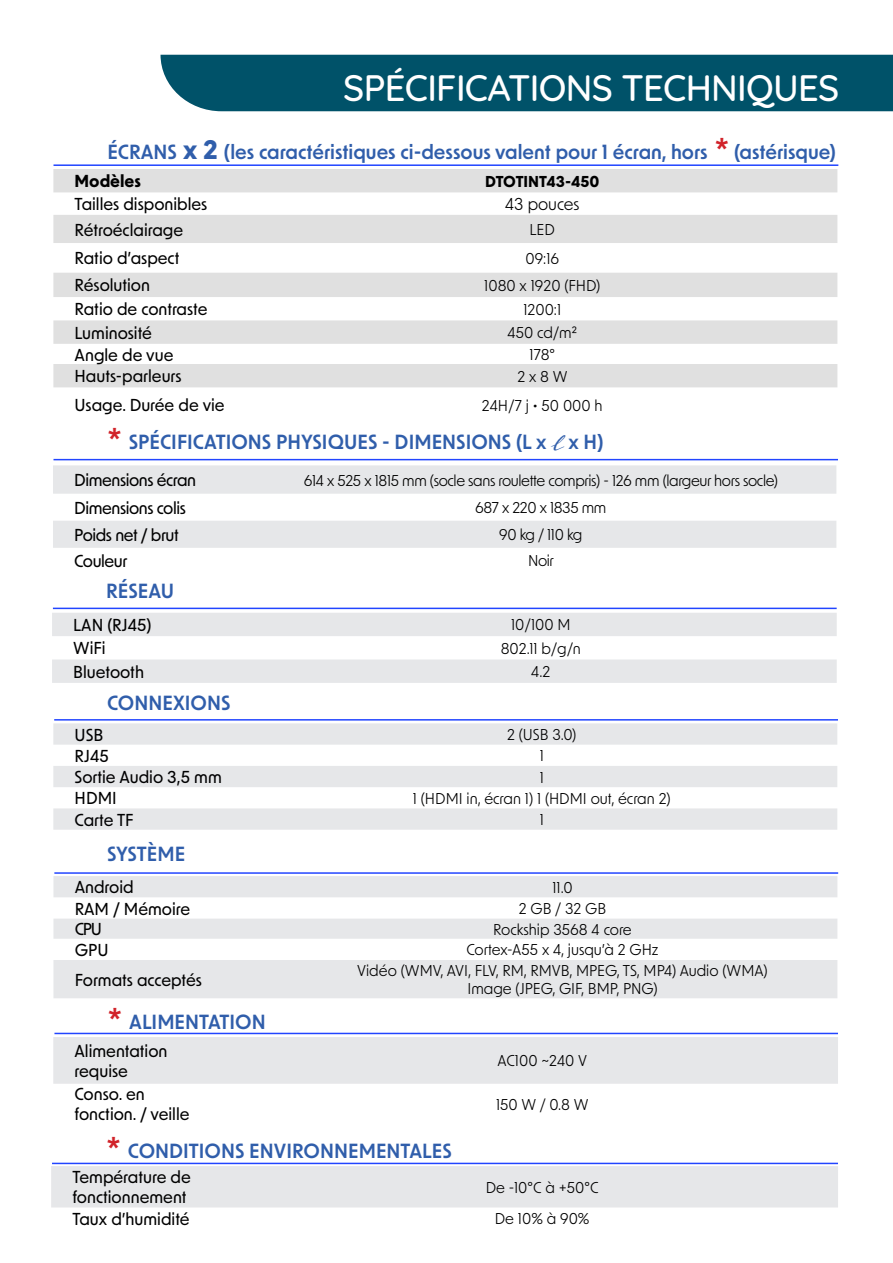
<style>
.page{position:relative;width:893px;height:1263px;background:#fff}
.page>*{position:absolute;margin:0;border:0;box-sizing:border-box;transform-origin:0 0}
.t1{font:500 37.5px "Quicksand";letter-spacing:-.02em;color:#fff}
.t2{font:600 19.5px "New Order";color:#305eab}
.t3{font:500 16.5px/19.8px "New Order";color:#000}
.t4{font:500 16.5px "New Order";letter-spacing:-.025em;color:#000}
.t5{font:500 16.5px "New Order";color:#000001}
.t6{font:16.5px "New Order";color:#000}
.t7{font:700 16.5px "New Order";color:#000}
.t8{font:15px/18px "New Order";letter-spacing:-.005em;color:#000;text-align:center}
.t9{font:15px "New Order";color:#000001}
.t10{font:15px "New Order";letter-spacing:-.025em;color:#000}
.t11{font:700 15px "New Order";color:#000}
.s1{font-weight:700;font-size:25.5px}
.s2{font-size:28.5px;color:#d1232a}
.s3{font-family:"Adorn Garland";font-weight:400;font-size:25.5px}
.s4{color:#000}
</style>
<div class="page">
<div style="left:161px;top:55px;width:732px;height:56px;background:#005269"></div>
<svg style="left:53px;top:169px;width:784px;height:218px;fill:#e0e0e0"></svg>
<hr style="left:53px;top:164px;width:785px;height:2px;background:#2245ff">
<svg style="left:52px;top:613px;width:785px;height:70px;fill:#e6e7e9"></svg>
<hr style="left:53px;top:608px;width:784px;height:1px;background:#2245ff">
<svg style="left:53px;top:876px;width:784px;height:122px;fill:#e6e7e9"></svg>
<svg style="left:53px;top:723px;width:784px;height:107px;fill:#e6e7e9"></svg>
<div style="left:53px;top:1037px;width:785px;height:47px;background:#e6e7e9"></div>
<div style="left:51px;top:1166px;width:787px;height:41px;background:#e6e7e9"></div>
<hr style="left:54px;top:872px;width:784px;height:2px;background:#2245ff">
<hr style="left:54px;top:719px;width:784px;height:2px;background:#2245ff">
<svg style="left:53px;top:465px;width:783px;height:83px;fill:#e6e7e9"></svg>
<hr style="left:54px;top:1033px;width:784px;height:1px;background:#2245ff">
<hr style="left:52px;top:1163px;width:786px;height:1px;background:#2245ff">
<hr style="left:54px;top:459px;width:784px;height:1px;background:#2245ff">
<p class="t1" style="left:343px;top:57px;width:497px">SPÉCIFICATIONS TECHNIQUES</p>
<p class="t2" style="left:107px;top:139px;width:730px">ÉCRANS <span class="s1">x 2</span> (les caractéristiques ci-dessous valent pour 1 écran, hors <span class="s2">*</span> (astérisque)</p>
<p class="t7" style="left:75px;top:171px;width:68px">Modèles</p>
<p class="t11" style="left:485px;top:171px;width:116px">DTOTINT43-450</p>
<p class="t3" style="left:75px;top:194px;width:134px">Tailles disponibles</p>
<p class="t6" style="left:505px;top:194px;width:76px">43 pouces</p>
<p class="t3" style="left:75px;top:219px;width:110px">Rétroéclairage</p>
<p class="t9" style="left:529px;top:220px;width:27px">LED</p>
<p class="t3" style="left:75px;top:248px;width:106px">Ratio d’aspect</p>
<p class="t9" style="left:525px;top:249px;width:35px">09:16</p>
<p class="t3" style="left:75px;top:275px;width:77px">Résolution</p>
<p class="t9" style="left:484px;top:276px;width:118px">1080 x 1920 (FHD)</p>
<p class="t3" style="left:75px;top:299px;width:134px">Ratio de contraste</p>
<p class="t9" style="left:523px;top:300px;width:39px">1200:1</p>
<p class="t3" style="left:75px;top:322px;width:79px">Luminosité</p>
<p class="t9" style="left:508px;top:323px;width:71px">450 cd/m²</p>
<p class="t3" style="left:75px;top:344px;width:100px">Angle de vue</p>
<p class="t9" style="left:529px;top:345px;width:27px">178°</p>
<p class="t3" style="left:75px;top:366px;width:108px">Hauts-parleurs</p>
<p class="t9" style="left:517px;top:366px;width:52px">2 x 8 W</p>
<p class="t3" style="left:75px;top:394px;width:151px">Usage. Durée de vie</p>
<p class="t8" style="left:482px;top:395px;width:122px">24H/7 j • 50 000 h</p>
<p class="t2" style="left:107px;top:430px;width:498px"><span class="s2">*</span> SPÉCIFICATIONS PHYSIQUES - DIMENSIONS (L x <span class="s3">l</span> x H)</p>
<p class="t4" style="left:74px;top:469px;width:123px">Dimensions écran</p>
<p class="t10" style="left:304px;top:470px;width:475px">614 x 525 x 1815 mm (socle sans roulette compris) - 126 mm (largeur hors socle)</p>
<p class="t4" style="left:74px;top:497px;width:113px">Dimensions colis</p>
<p class="t10" style="left:475px;top:498px;width:133px">687 x 220 x 1835 mm</p>
<p class="t4" style="left:74px;top:524px;width:106px">Poids net / brut</p>
<p class="t8" style="left:499px;top:525px;width:85px">90 kg / 110 kg</p>
<p class="t4" style="left:74px;top:550px;width:55px">Couleur</p>
<p class="t8" style="left:528px;top:551px;width:27px">Noir</p>
<p class="t2" style="left:106px;top:579px;width:70px">RÉSEAU</p>
<p class="t3" style="left:73px;top:614px;width:80px">LAN (RJ45)</p>
<p class="t8" style="left:511px;top:615px;width:61px">10/100 M</p>
<p class="t3" style="left:73px;top:638px;width:34px">WiFi</p>
<p class="t8" style="left:501px;top:639px;width:82px">802.11 b/g/n</p>
<p class="t3" style="left:73px;top:661px;width:72px">Bluetooth</p>
<p class="t8" style="left:531px;top:662px;width:21px">4.2</p>
<p class="t2" style="left:107px;top:690px;width:125px">CONNEXIONS</p>
<p class="t5" style="left:75px;top:724px;width:30px">USB</p>
<p class="t9" style="left:507px;top:725px;width:71px">2 (USB 3.0)</p>
<p class="t5" style="left:75px;top:745px;width:36px">RJ45</p>
<p class="t9" style="left:540px;top:746px;width:6px">1</p>
<p class="t5" style="left:75px;top:766px;width:149px">Sortie Audio 3,5 mm</p>
<p class="t8" style="left:540px;top:767px;width:6px">1</p>
<p class="t5" style="left:75px;top:788px;width:44px">HDMI</p>
<p class="t9" style="left:413px;top:789px;width:259px">1 (HDMI in, écran 1) 1 (HDMI out, écran 2)</p>
<p class="t5" style="left:75px;top:809px;width:61px">Carte TF</p>
<p class="t9" style="left:540px;top:810px;width:6px">1</p>
<p class="t2" style="left:107px;top:841px;width:80px">SYSTÈME</p>
<p class="t3" style="left:75px;top:877px;width:60px">Android</p>
<p class="t8" style="left:552px;top:877px;width:22px">11.0</p>
<p class="t3" style="left:75px;top:898px;width:117px">RAM / Mémoire</p>
<p class="t8" style="left:519px;top:899px;width:89px">2 GB / 32 GB</p>
<p class="t3" style="left:75px;top:919px;width:29px">CPU</p>
<p class="t8" style="left:493px;top:919px;width:140px">Rockship 3568 4 core</p>
<p class="t3" style="left:75px;top:939px;width:35px">GPU</p>
<p class="t8" style="left:466px;top:940px;width:194px">Cortex-A55 x 4, jusqu’à 2 GHz</p>
<p class="t3" style="left:75px;top:969px;width:129px">Formats acceptés</p>
<p class="t8" style="left:357px;top:961px;width:412px">Vidéo (WMV, AVI, FLV, RM, RMVB, MPEG, TS, MP4) Audio (WMA)<br>Image (JPEG, GIF, BMP, PNG)</p>
<p class="t2" style="left:108px;top:1009px;width:160px"><span class="s2">*</span> ALIMENTATION</p>
<p class="t3" style="left:75px;top:1040px;width:94px">Alimentation requise</p>
<p class="t8" style="left:497px;top:1051px;width:91px">AC100 ~240 V</p>
<p class="t3" style="left:75px;top:1083px;width:116px">Conso. en fonction. / veille</p>
<p class="t9" style="left:496px;top:1094px;width:94px">150 W / <span class="s4">0.8 W</span></p>
<p class="t2" style="left:106px;top:1138px;width:347px"><span class="s2">*</span> CONDITIONS ENVIRONNEMENTALES</p>
<p class="t3" style="left:72px;top:1167px;width:120px">Température de fonctionnement</p>
<p class="t8" style="left:486px;top:1178px;width:114px">De -10°C à +50°C</p>
<p class="t3" style="left:72px;top:1208px;width:119px">Taux d’humidité</p>
<p class="t8" style="left:495px;top:1209px;width:96px">De 10% à 90%</p>
</div>
